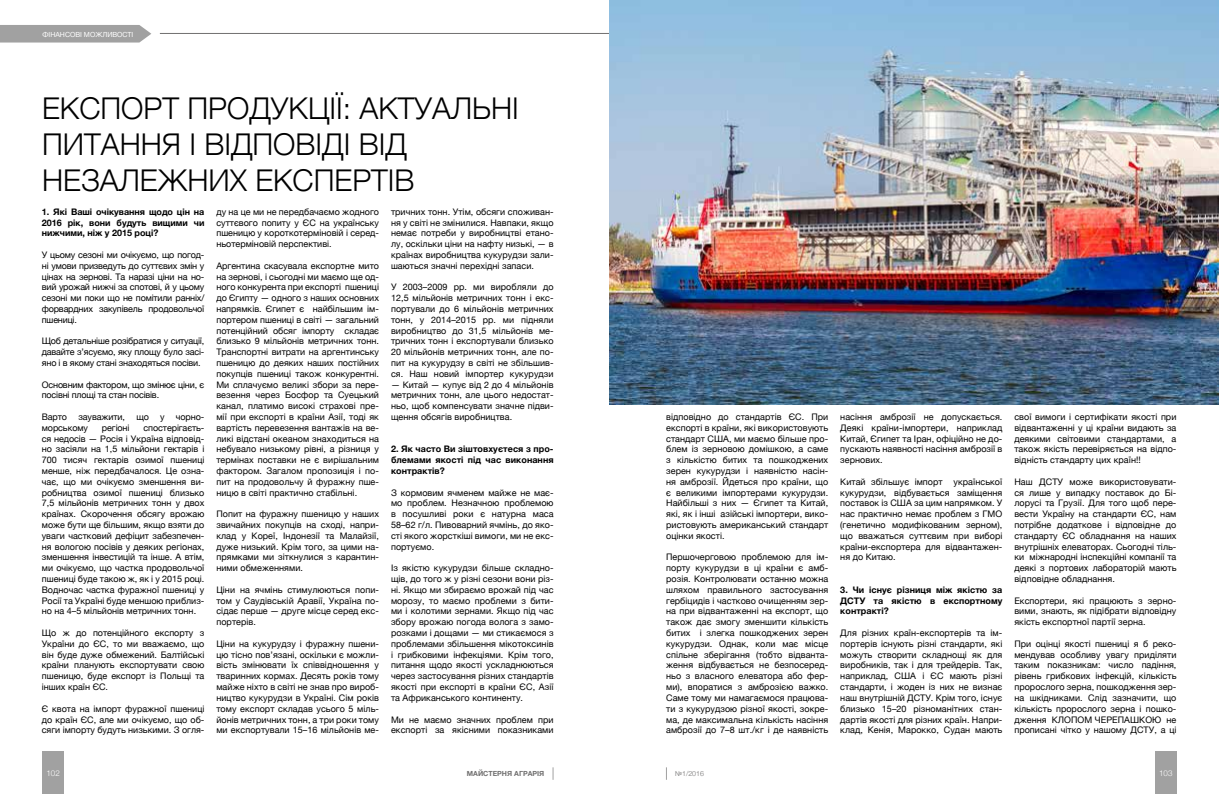
<style>
.page{position:relative;width:1219px;height:794px;background:#fff}
.page>*{position:absolute;margin:0;border:0;box-sizing:border-box;transform-origin:0 0}
.t1{font:300 30px/36px "Helvetica Neue";color:#000}
.t2{font:9px/10.8px "Helvetica Neue";letter-spacing:.005em;color:#000;text-align:justify}
.t3{font:700 9px/10.8px "Helvetica Neue";letter-spacing:.005em;color:#000;text-align:justify}
.t4{font:9px/10.8px "Helvetica Neue";letter-spacing:-.02em;color:#000}
.t5{font:300 8px "Helvetica Neue";color:#fff}
.t6{font:7px "Helvetica Neue";color:#fff}
.t7{font:700 7px "Helvetica Neue";color:#706f6f}
.t8{font:300 7px "Helvetica Neue";color:#706f6f}
</style>
<div class="page">
<svg style="left:0;top:25px;width:151px;height:18px;background:#a6a6a6"></svg>
<div style="left:43px;top:751px;width:21px;height:43px;background:#a1a1a1"></div>
<hr style="left:160px;top:33px;width:452px;height:1px;background:#706f6f">
<div style="left:1155px;top:751px;width:21px;height:43px;background:#a1a1a1"></div>
<svg style="left:553px;top:767px;width:1px;height:13px"></svg>
<svg style="left:666px;top:767px;width:1px;height:13px"></svg>
<img style="left:609px;top:0;width:610px;height:404px">
<p class="t6" style="left:43px;top:30px;width:92px">ФІНАНСОВІ МОЖЛИВОСТІ</p>
<h1 class="t1" style="left:42px;top:88px;width:478px">ЕКСПОРТ ПРОДУКЦІЇ: АКТУАЛЬНІ<br>ПИТАННЯ І ВІДПОВІДІ ВІД<br>НЕЗАЛЕЖНИХ ЕКСПЕРТІВ</h1>
<p class="t3" style="left:42px;top:206px;width:164px">1. Які Ваші очікування щодо цін на 2016 рік, вони будуть вищими чи нижчими, ніж у 2015 році?</p>
<p class="t2" style="left:42px;top:250px;width:164px">У цьому сезоні ми очікуємо, що погод&shy;ні умови призведуть до суттєвих змін у цінах на зернові. Та наразі ціни на но&shy;вий урожай нижчі за спотові, й у цьому сезоні ми поки що не помітили ранніх/ форвардних закупівель продовольчої пшениці.</p>
<p class="t2" style="left:42px;top:336px;width:164px">Щоб детальніше розібратися у ситуації, давайте з’ясуємо, яку площу було засі&shy;яно і в якому стані знаходяться посіви.</p>
<p class="t4" style="left:42px;top:379px;width:164px">Основним фактором, що змінює ціни, є посівні площі та стан посівів.</p>
<p class="t2" style="left:42px;top:412px;width:27px">Варто</p>
<p class="t2" style="left:78px;top:412px;width:48px">зауважити,</p>
<p class="t2" style="left:136px;top:412px;width:14px">що</p>
<p class="t2" style="left:160px;top:412px;width:6px">у</p>
<p class="t2" style="left:176px;top:412px;width:30px">чорно-</p>
<p class="t2" style="left:42px;top:423px;width:48px">морському</p>
<p class="t2" style="left:102px;top:423px;width:29px">регіоні</p>
<p class="t2" style="left:42px;top:423px;width:164px;text-indent:102px">спостерігаєть&shy;ся недосів — Росія і Україна відповід&shy;но засіяли на 1,5 мільйони гектарів і 700 тисяч гектарів озимої пшениці менше, ніж передбачалося. Це озна&shy;чає, що ми очікуємо зменшення ви&shy;робництва озимої пшениці близько 7,5 мільйонів метричних тонн у двох країнах. Скорочення обсягу врожаю може бути ще більшим, якщо взяти до уваги частковий дефіцит забезпечен&shy;ня вологою посівів у деяких регіонах, зменшення інвестицій та інше. А втім, ми очікуємо, що частка продовольчої пшениці буде такою ж, як і у 2015 році.<br>Водночас частка фуражної пшениці у Росії та Україні буде меншою приблиз&shy;но на 4–5 мільйонів метричних тонн.</p>
<p class="t2" style="left:42px;top:628px;width:164px">Що ж до потенційного експорту з України до ЄС, то ми вважаємо, що він буде дуже обмежений. Балтійські країни планують експортувати свою пшеницю, буде експорт із Польщі та інших країн ЄС.</p>
<p class="t2" style="left:42px;top:703px;width:164px">Є квота на імпорт фуражної пшениці до країн ЄС, але ми очікуємо, що об&shy;сяги імпорту будуть низькими. З огля-</p>
<p class="t2" style="left:216px;top:207px;width:164px">ду на це ми не передбачаємо жодного суттєвого попиту у ЄС на українську пшеницю у короткотерміновій і серед&shy;ньотерміновій перспективі.</p>
<p class="t2" style="left:216px;top:261px;width:164px">Аргентина скасувала експортне мито на зернові, і сьогодні ми маємо ще од&shy;ного конкурента при експорті пшениці до Єгипту — одного з наших основних напрямків. Єгипет є найбільшим ім&shy;портером пшениці в світі — загальний потенційний обсяг імпорту складає близько 9 мільйонів метричних тонн.<br>Транспортні витрати на аргентинську пшеницю до деяких наших постійних покупців пшениці також конкурентні.<br>Ми сплачуємо великі збори за пере&shy;везення через Босфор та Суецький канал, платимо високі страхові пре&shy;мії при експорті в країни Азії, тоді як вартість перевезення вантажів на ве&shy;ликі відстані океаном знаходиться на небувало низькому рівні, а різниця у термінах поставки не є вирішальним фактором. Загалом пропозиція і по&shy;пит на продовольчу й фуражну пше&shy;ницю в світі практично стабільні.</p>
<p class="t2" style="left:216px;top:509px;width:164px">Попит на фуражну пшеницю у наших звичайних покупців на сході, напри&shy;клад у Кореї, Індонезії та Малайзії, дуже низький. Крім того, за цими на&shy;прямками ми зіткнулися з карантин&shy;ними обмеженнями.</p>
<p class="t2" style="left:216px;top:585px;width:164px">Ціни на ячмінь стимулюються попи&shy;том у Саудівській Аравії, Україна по&shy;сідає перше — друге місце серед екс&shy;портерів.</p>
<p class="t2" style="left:216px;top:639px;width:164px">Ціни на кукурудзу і фуражну пшени&shy;цю тісно пов’язані, оскільки є можли&shy;вість змінювати їх співвідношення у тваринних кормах. Десять років тому майже ніхто в світі не знав про вироб&shy;ництво кукурудзи в Україні. Сім років тому експорт складав усього 5 міль&shy;йонів метричних тонн, а три роки тому ми експортували 15–16 мільйонів ме-</p>
<p class="t2" style="left:391px;top:207px;width:164px">тричних тонн. Утім, обсяги споживан&shy;ня у світі не змінилися. Навпаки, якщо немає потреби у виробництві етано&shy;лу, оскільки ціни на нафту низькі, — в країнах виробництва кукурудзи зали&shy;шаються значні перехідні запаси.</p>
<p class="t2" style="left:391px;top:282px;width:164px">У 2003–2009 рр. ми виробляли до 12,5 мільйонів метричних тонн і екс&shy;портували до 6 мільйонів метричних тонн, у 2014–2015 рр. ми підняли виробництво до 31,5 мільйонів ме&shy;тричних тонн і експортували близько 20 мільйонів метричних тонн, але по&shy;пит на кукурудзу в світі не збільшив&shy;ся. Наш новий імпортер кукурудзи</p>
<p class="t2" style="left:391px;top:379px;width:164px">— Китай — купує від 2 до 4 мільйонів метричних тонн, але цього недостат&shy;ньо, щоб компенсувати значне підви&shy;щення обсягів виробництва.</p>
<p class="t3" style="left:391px;top:444px;width:164px">2. Як часто Ви зіштовхуєтеся з про&shy;блемами якості під час виконання контрактів?</p>
<p class="t2" style="left:391px;top:487px;width:164px">З кормовим ячменем майже не має&shy;мо проблем. Незначною проблемою в посушливі роки є натурна маса 58–62 г/л. Пивоварний ячмінь, до яко&shy;сті якого жорсткіші вимоги, ми не екс&shy;портуємо.</p>
<p class="t2" style="left:391px;top:563px;width:164px">Із якістю кукурудзи більше складно&shy;щів, до того ж у різні сезони вони різ&shy;ні. Якщо ми збираємо врожай під час морозу, то маємо проблеми з бити&shy;ми і колотими зернами. Якщо під час збору врожаю погода волога з замо&shy;розками і дощами — ми стикаємося з проблемами збільшення мікотоксинів і грибковими інфекціями. Крім того, питання щодо якості ускладнюються через застосування різних стандартів якості при експорті в країни ЄС, Азії та Африканського континенту.</p>
<p class="t2" style="left:391px;top:714px;width:164px">Ми не маємо значних проблем при експорті за якісними показниками</p>
<p class="t2" style="left:666px;top:412px;width:164px">відповідно до стандартів ЄС. При експорті в країни, які використовують стандарт США, ми маємо більше про&shy;блем із зерновою домішкою, а саме з кількістю битих та пошкоджених зерен кукурудзи і наявністю насін&shy;ня амброзії. Йдеться про країни, що є великими імпортерами кукурудзи.<br>Найбільші з них — Єгипет та Китай, які, як і інші азійські імпортери, вико&shy;ристовують американський стандарт оцінки якості.</p>
<p class="t2" style="left:666px;top:552px;width:164px">Першочерговою проблемою для ім&shy;порту кукурудзи в ці країни є амб&shy;розія. Контролювати останню можна шляхом правильного застосування гербіцидів і частково очищенням зер&shy;на при відвантаженні на експорт, що також дає змогу зменшити кількість битих і злегка пошкоджених зерен кукурудзи. Однак, коли має місце спільне зберігання (тобто відванта&shy;ження відбувається не безпосеред&shy;ньо з власного елеватора або фер&shy;ми), впоратися з амброзією важко.<br>Саме тому ми намагаємося працюва&shy;ти з кукурудзою різної якості, зокре&shy;ма, де максимальна кількість насіння амброзії до 7–8 шт./кг і де наявність</p>
<p class="t2" style="left:840px;top:412px;width:164px">насіння амброзії не допускається.<br>Деякі країни-імпортери, наприклад Китай, Єгипет та Іран, офіційно не до&shy;пускають наявності насіння амброзії в зернових.</p>
<p class="t2" style="left:840px;top:477px;width:164px">Китай збільшує імпорт української кукурудзи, відбувається заміщення поставок із США за цим напрямком. У нас практично немає проблем з ГМО (генетично модифікованим зерном), що вважаться суттєвим при виборі країни-експортера для відвантажен&shy;ня до Китаю.</p>
<p class="t3" style="left:840px;top:584px;width:164px">3. Чи існує різниця між якістю за ДСТУ та якістю в експортному контракті?</p>
<p class="t2" style="left:840px;top:628px;width:164px">Для різних країн-експортерів та ім&shy;портерів існують різні стандарти, які можуть створити складнощі як для виробників, так і для трейдерів. Так, наприклад, США і ЄС мають різні стандарти, і жоден із них не визнає наш внутрішній ДСТУ. Крім того, існує близько 15–20 різноманітних стан&shy;дартів якості для різних країн. Напри&shy;клад, Кенія, Марокко, Судан мають</p>
<p class="t2" style="left:1014px;top:412px;width:164px">свої вимоги і сертифікати якості при відвантаженні у ці країни видають за деякими світовими стандартами, а також якість перевіряється на відпо&shy;відність стандарту цих країн!!</p>
<p class="t2" style="left:1014px;top:477px;width:164px">Наш ДСТУ може використовувати&shy;ся лише у випадку поставок до Бі&shy;лорусі та Грузії. Для того щоб пере&shy;вести Україну на стандарти ЄС, нам потрібне додаткове і відповідне до стандарту ЄС обладнання на наших внутрішніх елеваторах. Сьогодні тіль&shy;ки міжнародні інспекційні компанії та деякі з портових лабораторій мають відповідне обладнання.</p>
<p class="t2" style="left:1014px;top:595px;width:164px">Експортери, які працюють з зерно&shy;вими, знають, як підібрати відповідну якість експортної партії зерна.</p>
<p class="t2" style="left:1014px;top:639px;width:164px">При оцінці якості пшениці я б реко&shy;мендував особливу увагу приділяти таким показникам: число падіння, рівень грибкових інфекцій, кількість пророслого зерна, пошкодження зер&shy;на шкідниками. Слід зазначити, що кількість пророслого зерна і пошко&shy;дження КЛОПОМ ЧЕРЕПАШКОЮ не прописані чітко у нашому ДСТУ, а ці</p>
<p class="t5" style="left:46px;top:766px;width:15px">102</p>
<p class="t7" style="left:467px;top:768px;width:79px">МАЙСТЕРНЯ АГРАРІЯ</p>
<p class="t8" style="left:675px;top:768px;width:30px">№1/2016</p>
<p class="t5" style="left:1159px;top:766px;width:15px">103</p>
</div>
